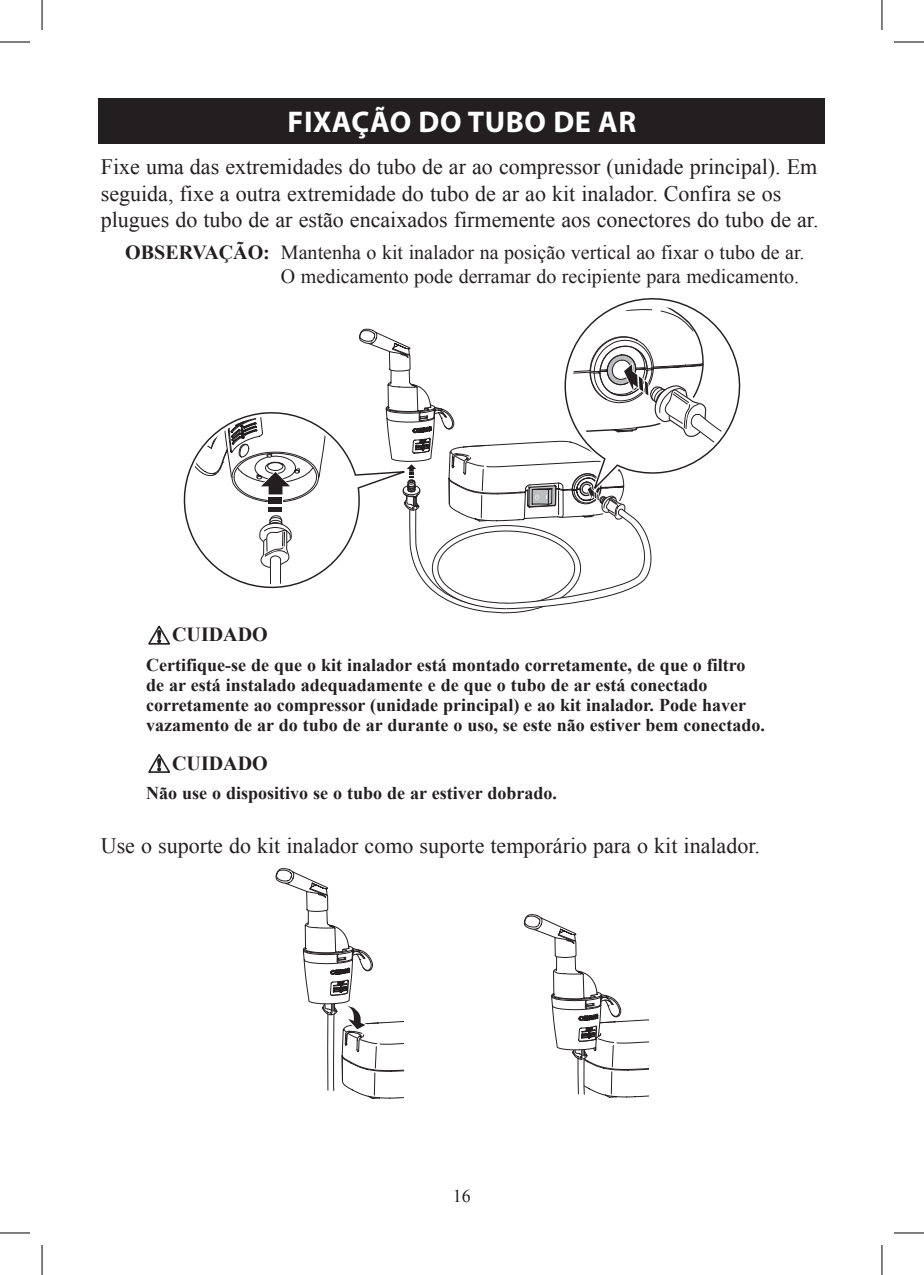
<style>
.page{position:relative;width:924px;height:1275px;background:#fff}
.page>*{position:absolute;margin:0;border:0;box-sizing:border-box;transform-origin:0 0}
.Title-1{font:700 30px "Myriad Pro";letter-spacing:.02em;color:#fff}
.Body{font:22px/26.4px "Times New Roman";color:#231f20}
.Body-2{font:20px/24px "Times New Roman";color:#231f20;text-align:right}
.Warning_title{font:700 20px "Times New Roman";color:#231f20}
.Warning_text{font:700 18px/20px "Times New Roman";color:#231f20}
.t1{font:18px "Times New Roman";color:#231f20}
.s1{font-weight:700}
</style>
<div class="page">
<div style="left:99px;top:99px;width:725px;height:45px;background:#231f20"></div>
<svg style="left:183px;top:298px;width:557px;height:315px"></svg>
<svg style="left:148px;top:625px;width:22px;height:19px"></svg>
<svg style="left:148px;top:754px;width:22px;height:19px"></svg>
<svg style="left:275px;top:868px;width:128px;height:231px"></svg>
<svg style="left:523px;top:914px;width:125px;height:184px"></svg>
<hr style="left:0;top:42px;width:30px;height:1px;background:#000">
<hr style="left:893px;top:42px;width:30px;height:1px;background:#000">
<hr style="left:0;top:1232px;width:30px;height:1px;background:#000">
<hr style="left:893px;top:1232px;width:30px;height:1px;background:#000">
<hr style="left:42px;top:0;width:1px;height:30px;background:#000">
<hr style="left:42px;top:1245px;width:1px;height:30px;background:#000">
<hr style="left:881px;top:0;width:1px;height:30px;background:#000">
<hr style="left:881px;top:1245px;width:1px;height:30px;background:#000">
<p class="Title-1" style="left:287px;top:105px;width:350px">FIXAÇÃO DO TUBO DE AR</p>
<p class="Body" style="left:101px;top:153px;width:719px">Fixe uma das extremidades do tubo de ar ao compressor (unidade principal). Em seguida, fixe a outra extremidade do tubo de ar ao kit inalador. Confira se os plugues do tubo de ar estão encaixados firmemente aos conectores do tubo de ar.</p>
<p class="Body-2" style="left:125px;top:240px;width:680px"><span class="s1">OBSERVAÇÃO:</span> Mantenha o kit inalador na posição vertical ao fixar o tubo de ar.<br>O medicamento pode derramar do recipiente para medicamento.</p>
<p class="Warning_title" style="left:172px;top:621px;width:97px">CUIDADO</p>
<p class="Warning_text" style="left:146px;top:654px;width:620px">Certifique-se de que o kit inalador está montado corretamente, de que o filtro de ar está instalado adequadamente e de que o tubo de ar está conectado corretamente ao compressor (unidade principal) e ao kit inalador. Pode haver vazamento de ar do tubo de ar durante o uso, se este não estiver bem conectado.</p>
<p class="Warning_title" style="left:172px;top:749px;width:97px">CUIDADO</p>
<p class="Warning_text" style="left:146px;top:782px;width:412px">Não use o dispositivo se o tubo de ar estiver dobrado.</p>
<p class="Body" style="left:101px;top:832px;width:660px">Use o suporte do kit inalador como suporte temporário para o kit inalador.</p>
<p class="t1" style="left:453px;top:1184px;width:19px">16</p>
</div>
